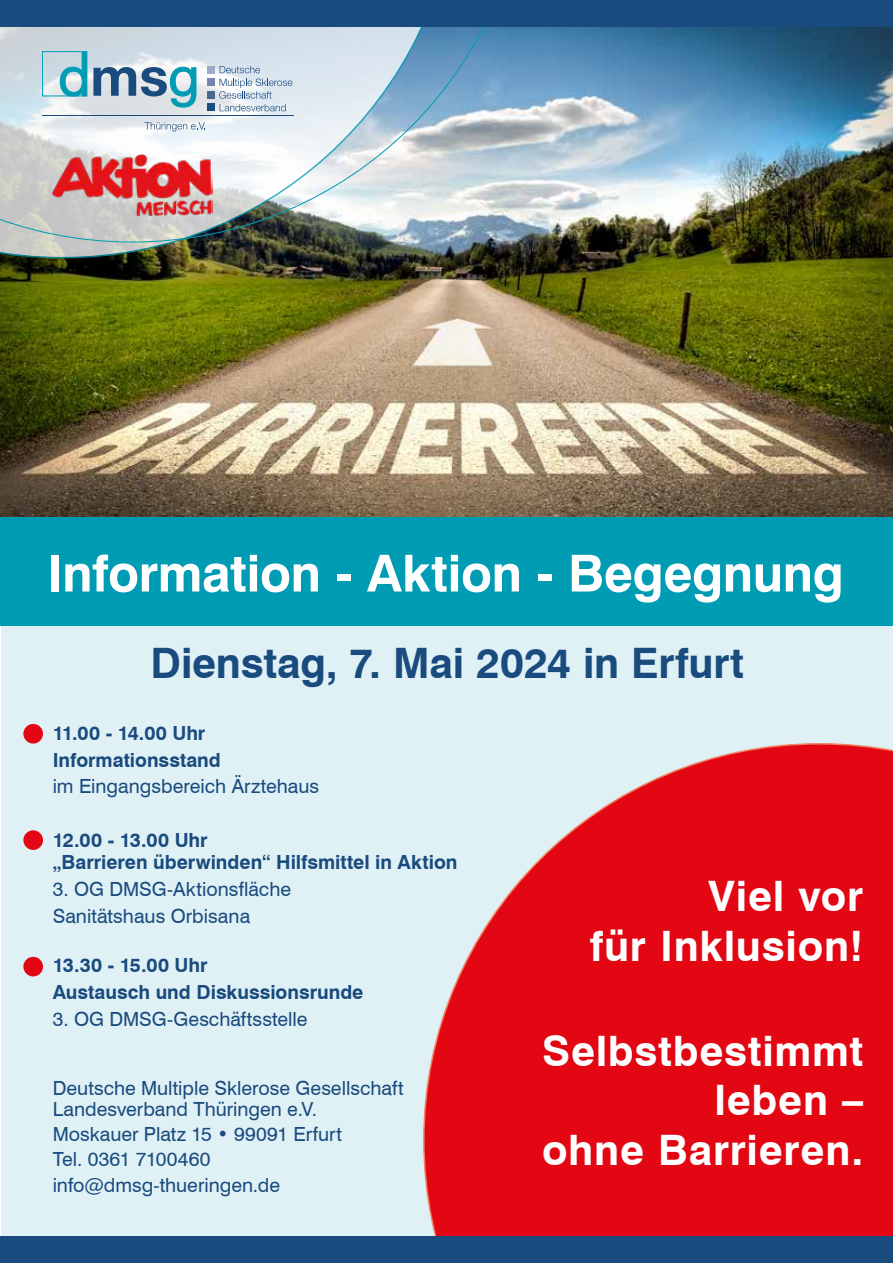
<style>
.page{position:relative;width:893px;height:1263px;background:#fff}
.page>*{position:absolute;margin:0;border:0;box-sizing:border-box;transform-origin:0 0}
.t1{font:700 51px "Swiss 721 BT";letter-spacing:-.01em;color:#fff}
.t2{font:700 42px/49.5px "Swiss 721 BT";letter-spacing:.02em;color:#fff;text-align:right}
.t3{font:700 42px "Swiss 721 BT";letter-spacing:-.005em;color:#1a4b7e}
.t4{font:19.5px/25.2px "Swiss 721 BT";color:#1a4b7e}
.t5{font:700 19.5px/26.7px "Swiss 721 BT";color:#1a4b7e}
</style>
<div class="page">
<div style="left:2px;top:627px;width:891px;height:636px;background:#e0f1f6"></div>
<svg style="left:423px;top:743px;width:470px;height:493px;background:#e22935"></svg>
<div style="left:0;top:517px;width:893px;height:109px;background:#009cb4"></div>
<img style="left:0;top:27px;width:893px;height:490px">
<img style="left:0;top:242px;width:459px;height:16px">
<svg style="left:0;top:27px;width:528px;height:215px"></svg>
<div style="left:23px;top:724px;width:20px;height:19px;background:#e30613;border-radius:50%"></div>
<div style="left:23px;top:830px;width:20px;height:20px;background:#e30613;border-radius:50%"></div>
<div style="left:23px;top:957px;width:20px;height:19px;background:#e30613;border-radius:50%"></div>
<div style="left:0;top:1236px;width:893px;height:27px;background:#1a4b7e"></div>
<div style="left:42px;top:51px;width:45px;height:45px;border:1px solid #009cb4"></div>
<svg style="left:60px;top:51px;width:27px;height:46px"></svg>
<svg style="left:93px;top:67px;width:104px;height:41px;background:#89afc2"></svg>
<svg style="left:219px;top:66px;width:73px;height:45px"></svg>
<div style="left:207px;top:66px;width:7px;height:8px;background:#a0aac8"></div>
<div style="left:207px;top:79px;width:7px;height:7px;background:#7486ad"></div>
<div style="left:207px;top:92px;width:7px;height:7px;background:#486694"></div>
<div style="left:207px;top:104px;width:7px;height:7px;background:#1a4b7e"></div>
<svg style="left:144px;top:122px;width:61px;height:9px"></svg>
<hr style="left:42px;top:115px;width:251px;height:1px;background:#1a4b7e">
<img style="left:52px;top:153px;width:160px;height:64px">
<div style="left:0;top:0;width:893px;height:27px;background:#1a4b7e"></div>
<h1 class="t1" style="left:47px;top:542px;width:798px">Information - Aktion - Begegnung</h1>
<h2 class="t3" style="left:151px;top:638px;width:595px">Dienstag, 7. Mai 2024 in Erfurt</h2>
<p class="t5" style="left:53px;top:719px;width:170px">11.00 - 14.00 Uhr<br>Informationsstand</p>
<p class="t4" style="left:53px;top:774px;width:268px">im Eingangsbereich Ärztehaus</p>
<p class="t5" style="left:53px;top:828px;width:406px;line-height:22.5px">12.00 - 13.00 Uhr<br>„Barrieren überwinden“ Hilfsmittel in Aktion</p>
<p class="t4" style="left:53px;top:876px;width:240px;line-height:26.7px">3. OG DMSG-Aktionsfläche<br>Sanitätshaus Orbisana</p>
<p class="t5" style="left:53px;top:952px;width:312px">13.30 - 15.00 Uhr<br>Austausch und Diskussionsrunde</p>
<p class="t4" style="left:53px;top:1006px;width:256px">3. OG DMSG-Geschäftsstelle</p>
<h2 class="t2" style="left:590px;top:871px;width:275px">Viel vor<br>für Inklusion!</h2>
<p class="t4" style="left:53px;top:1077px;width:352px;line-height:21px">Deutsche Multiple Sklerose Gesellschaft<br>Landesverband Thüringen e.V.</p>
<p class="t4" style="left:53px;top:1121px;width:291px">Moskauer Platz 15 • 99091 Erfurt<br>Tel. 0361 7100460 info@dmsg-thueringen.de</p>
<h2 class="t2" style="left:542px;top:1026px;width:323px">Selbstbestimmt leben –<br>ohne Barrieren.</h2>
</div>
